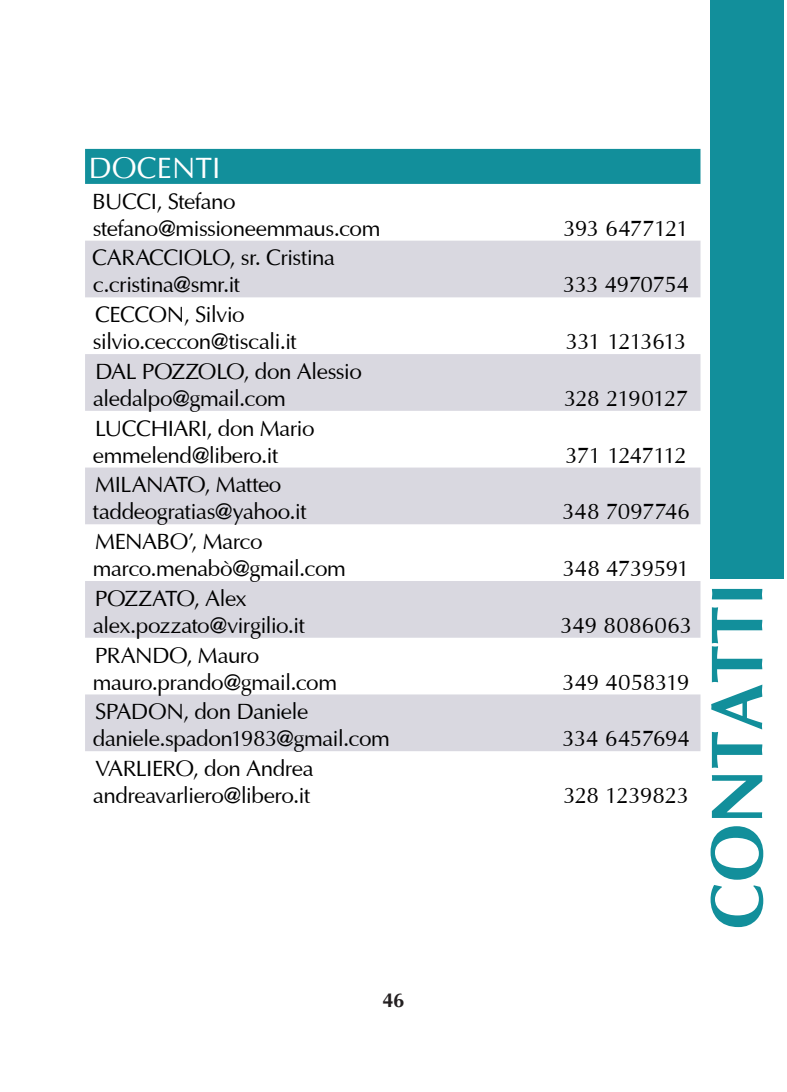
<style>
.page{position:relative;width:787px;height:1092px;background:#fff}
.page>*{position:absolute;margin:0;border:0;box-sizing:border-box;transform-origin:0 0}
.t1{font:700 73.5px "Optima";color:#128f9b;scale:.95 1}
.t2{font:30px "Optima";color:#fff}
.t3{font:22.5px/27px "Optima";letter-spacing:-.03em;color:#000}
.t4{font:22.5px "Optima";letter-spacing:-.06em;color:#000}
.t5{font:22.5px "Optima";letter-spacing:-.005em;color:#000}
.t6{font:22.5px "Optima";letter-spacing:.005em;color:#000}
.t7{font:700 20px "Optima";color:#231f20}
</style>
<div class="page">
<div style="left:710px;top:0;width:73px;height:578px;background:#128f9b"></div>
<div style="left:85px;top:149px;width:615px;height:35px;background:#128f9b"></div>
<svg style="left:85px;top:241px;width:615px;height:510px"></svg>
<div style="left:85px;top:467px;width:615px;height:57px;background:#d9d8e0"></div>
<h2 class="t2" style="left:89px;top:145px;width:133px">DOCENTI</h2>
<p class="t3" style="left:92px;top:186px;width:290px">BUCCI, Stefano stefano@missioneemmaus.com</p>
<p class="t3" style="left:92px;top:242px;width:244px">CARACCIOLO, sr. Cristina c.cristina@smr.it</p>
<p class="t3" style="left:93px;top:299px;width:205px">CECCON, Silvio silvio.ceccon@tiscali.it</p>
<p class="t3" style="left:93px;top:356px;width:270px">DAL POZZOLO, don Alessio aledalpo@gmail.com</p>
<p class="t3" style="left:93px;top:413px;width:223px">LUCCHIARI, don Mario emmelend@libero.it</p>
<p class="t3" style="left:93px;top:469px;width:215px">MILANATO, Matteo taddeogratias@yahoo.it</p>
<p class="t3" style="left:93px;top:526px;width:254px">MENABO’, Marco marco.menabò@gmail.com</p>
<p class="t3" style="left:93px;top:583px;width:214px">POZZATO, Alex alex.pozzato@virgilio.it</p>
<p class="t3" style="left:93px;top:639px;width:246px">PRANDO, Mauro mauro.prando@gmail.com</p>
<p class="t3" style="left:93px;top:696px;width:298px">SPADON, don Daniele daniele.spadon1983@gmail.com</p>
<p class="t3" style="left:93px;top:753px;width:222px">VARLIERO, don Andrea andreavarliero@libero.it</p>
<p class="t7" style="left:382px;top:989px;width:24px">46</p>
<p class="t3" style="left:563px;top:213px;width:127px">393 6477121</p>
<p class="t3" style="left:562px;top:269px;width:128px">333 4970754</p>
<p class="t4" style="left:565px;top:324px;width:122px">331 1213613</p>
<p class="t3" style="left:564px;top:383px;width:126px">328 2190127</p>
<p class="t3" style="left:565px;top:440px;width:123px">371 1247112</p>
<p class="t5" style="left:562px;top:494px;width:129px">348 7097746</p>
<p class="t3" style="left:562px;top:553px;width:129px">348 4739591</p>
<p class="t6" style="left:560px;top:608px;width:133px">349 8086063</p>
<p class="t3" style="left:562px;top:666px;width:129px">349 4058319</p>
<p class="t3" style="left:562px;top:723px;width:129px">334 6457694</p>
<p class="t3" style="left:563px;top:780px;width:127px">328 1239823</p>
<h1 class="t1" style="left:697px;top:928px;width:366px;rotate:-90deg">CONTATTI</h1>
</div>
